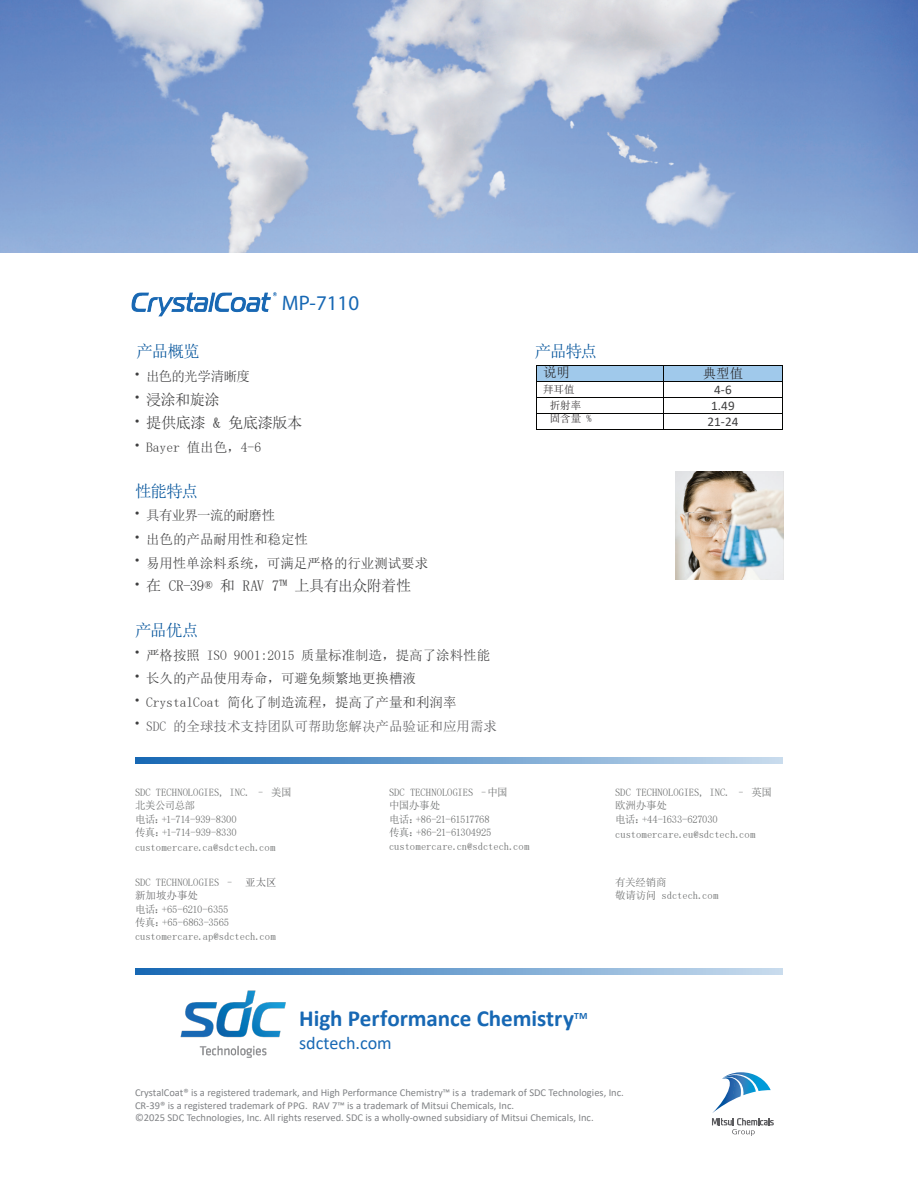
<style>
.page{position:relative;width:918px;height:1188px;background:#fff}
.page>*{position:absolute;margin:0;border:0;box-sizing:border-box;transform-origin:0 0}
.t1{font:700 23.1px "Calibri";color:#1768b4}
.t2{font:21px "Myriad Pro";color:#1768b4}
.t3{font:18.15px "Calibri";color:#1768b4}
.t4{font:16.5px "Sim Sun";letter-spacing:-.055em;color:#01529a}
.t5{font:15.15px "Sim Sun";letter-spacing:-.035em;color:#3e3e3f}
.t6{font:13.5px "Sim Sun";color:#3e3e3f}
.t7{font:13.5px "Sim Sun";color:#5a5a5d}
.t8{font:13.5px "Sim Sun";letter-spacing:-.05em;color:#3e3e3f}
.t9{font:13.5px "Sim Sun";letter-spacing:-.04em;color:#3e3e3f}
.t10{font:13.5px "Sim Sun";color:#231f20}
.t11{font:13.2px "Calibri";color:#3e3e3f}
.t12{font:10.5px "Sim Sun";letter-spacing:-.005em;color:#656767}
.t13{font:10.5px "Calibri";color:#808285}
.t14{font:10.5px "Sim Sun";letter-spacing:-.045em;color:#656767}
.t15{font:10.5px "Sim Sun";color:#231f20}
.t16{font:10.5px "Sim Sun";color:#5d5d60}
.t17{font:10.5px "N Sim Sun";color:#231f20}
.t18{font:700 9.6px "Calibri";color:#1768b4}
.s1{color:#565759}
</style>
<div class="page">
<svg style="left:712px;top:1072px;width:62px;height:64px"></svg>
<svg style="left:135px;top:757px;width:648px;height:7px;background:#70a2d0"></svg>
<svg style="left:135px;top:968px;width:648px;height:7px;background:#70a2d0"></svg>
<img style="left:0;top:0;width:918px;height:252px">
<img style="left:675px;top:472px;width:108px;height:108px">
<div style="left:664px;top:366px;width:118px;height:15px;background:#a0c9eb"></div>
<div style="left:537px;top:366px;width:127px;height:15px;background:#a0c9eb"></div>
<hr style="left:537px;top:365px;width:127px;height:1px;background:#040503">
<hr style="left:664px;top:365px;width:118px;height:1px;background:#040503">
<hr style="left:537px;top:381px;width:127px;height:1px;background:#040503">
<hr style="left:664px;top:381px;width:118px;height:1px;background:#040503">
<hr style="left:537px;top:397px;width:127px;height:1px;background:#040503">
<hr style="left:664px;top:397px;width:118px;height:1px;background:#040503">
<hr style="left:537px;top:413px;width:127px;height:1px;background:#040503">
<hr style="left:664px;top:413px;width:118px;height:1px;background:#040503">
<svg style="left:536px;top:365px;width:1px;height:65px"></svg>
<hr style="left:537px;top:429px;width:127px;height:1px;background:#040503">
<hr style="left:664px;top:429px;width:118px;height:1px;background:#040503">
<svg style="left:782px;top:365px;width:1px;height:65px"></svg>
<img style="left:180px;top:990px;width:106px;height:67px">
<img style="left:131px;top:293px;width:146px;height:23px">
<p class="t2" style="left:282px;top:290px;width:79px">MP-7110</p>
<p class="t4" style="left:136px;top:343px;width:65px">产品概览</p>
<p class="t9" style="left:135px;top:369px;width:117px"><sup>•</sup> 出色的光学清晰度</p>
<p class="t5" style="left:135px;top:392px;width:86px"><sup>•</sup> 浸涂和旋涂</p>
<p class="t5" style="left:135px;top:415px;width:169px"><sup>•</sup> 提供底漆 &amp; 免底漆版本</p>
<p class="t6" style="left:135px;top:440px;width:128px"><sup>•</sup> Bayer 值出色，4-6</p>
<p class="t4" style="left:135px;top:483px;width:64px">性能特点</p>
<p class="t8" style="left:135px;top:509px;width:142px"><sup>•</sup> 具有业界一流的耐磨性</p>
<p class="t6" style="left:135px;top:532px;width:175px"><sup>•</sup> 出色的产品耐用性和稳定性</p>
<p class="t6" style="left:135px;top:556px;width:295px"><sup>•</sup> 易用性单涂料系统，可满足严格的行业测试要求</p>
<p class="t5" style="left:135px;top:578px;width:278px"><sup>•</sup> 在 CR-39® 和 RAV 7™ 上具有出众附着性</p>
<p class="t4" style="left:135px;top:622px;width:65px">产品优点</p>
<p class="t6" style="left:135px;top:648px;width:357px"><sup>•</sup> 严格按照 ISO 9001:2015 质量标准制造，提高了涂料性能</p>
<p class="t6" style="left:135px;top:672px;width:283px"><sup>•</sup> 长久的产品使用寿命，可避免频繁地更换槽液</p>
<p class="t6" style="left:135px;top:695px;width:323px"><sup>•</sup> CrystalCoat 简化了制造流程，提高了产量和利润率</p>
<p class="t7" style="left:135px;top:719px;width:364px"><sup>•</sup> SDC 的全球技术支持团队可帮助您解决产品验证和应用需求</p>
<p class="t4" style="left:535px;top:343px;width:64px">产品特点</p>
<p class="t10" style="left:543px;top:365px;width:28px">说明</p>
<p class="t15" style="left:543px;top:384px;width:33px">拜耳值</p>
<p class="t17" style="left:550px;top:400px;width:33px">折射率</p>
<p class="t15" style="left:550px;top:413px;width:43px">固含量 %</p>
<p class="t10" style="left:703px;top:367px;width:42px">典型值</p>
<p class="t11" style="left:714px;top:380px;width:19px">4-6</p>
<p class="t11" style="left:711px;top:396px;width:25px">1.49</p>
<p class="t11" style="left:708px;top:412px;width:32px">21-24</p>
<p class="t12" style="left:135px;top:787px;width:158px">SDC TECHNOLOGIES, INC. – 美国</p>
<p class="t12" style="left:135px;top:800px;width:62px">北美公司总部</p>
<p class="t12" style="left:135px;top:814px;width:103px">电话：+1-714-939-8300</p>
<p class="t12" style="left:135px;top:827px;width:103px">传真：+1-714-939-8330</p>
<p class="t12" style="left:135px;top:842px;width:142px">customercare.ca@sdctech.com</p>
<p class="t12" style="left:135px;top:877px;width:143px">SDC TECHNOLOGIES – <span class="s1">亚太区</span></p>
<p class="t16" style="left:135px;top:890px;width:64px">新加坡办事处</p>
<p class="t12" style="left:135px;top:904px;width:95px">电话：+65-6210-6355</p>
<p class="t12" style="left:135px;top:917px;width:96px">传真：+65-6863-3565</p>
<p class="t12" style="left:135px;top:931px;width:142px">customercare.ap@sdctech.com</p>
<p class="t12" style="left:389px;top:787px;width:120px">SDC TECHNOLOGIES –中国</p>
<p class="t12" style="left:389px;top:800px;width:53px">中国办事处</p>
<p class="t14" style="left:389px;top:814px;width:102px">电话：+86-21-61517768</p>
<p class="t12" style="left:389px;top:827px;width:104px">传真：+86-21-61304925</p>
<p class="t12" style="left:389px;top:841px;width:142px">customercare.cn@sdctech.com</p>
<p class="t12" style="left:615px;top:787px;width:158px">SDC TECHNOLOGIES, INC. – 英国</p>
<p class="t12" style="left:615px;top:800px;width:53px">欧洲办事处</p>
<p class="t12" style="left:615px;top:814px;width:104px">电话：+44-1633-627030</p>
<p class="t12" style="left:615px;top:829px;width:142px">customercare.eu@sdctech.com</p>
<p class="t12" style="left:615px;top:877px;width:53px">有关经销商</p>
<p class="t12" style="left:615px;top:890px;width:105px">敬请访问 sdctech.com</p>
<p class="t1" style="left:299px;top:1002px;width:276px">High Performance Chemistry</p>
<p class="t18" style="left:574px;top:1009px;width:15px">TM</p>
<p class="t3" style="left:299px;top:1030px;width:94px">sdctech.com</p>
<p class="t13" style="left:135px;top:1085px;width:490px">CrystalCoat® is a registered trademark, and High Performance Chemistry™ is a trademark of SDC Technologies, Inc.</p>
<p class="t13" style="left:135px;top:1098px;width:381px">CR-39® is a registered trademark of PPG. RAV 7™ is a trademark of Mitsui Chemicals, Inc.</p>
<p class="t13" style="left:135px;top:1110px;width:460px">©2025 SDC Technologies, Inc. All rights reserved. SDC is a wholly-owned subsidiary of Mitsui Chemicals, Inc.</p>
</div>
